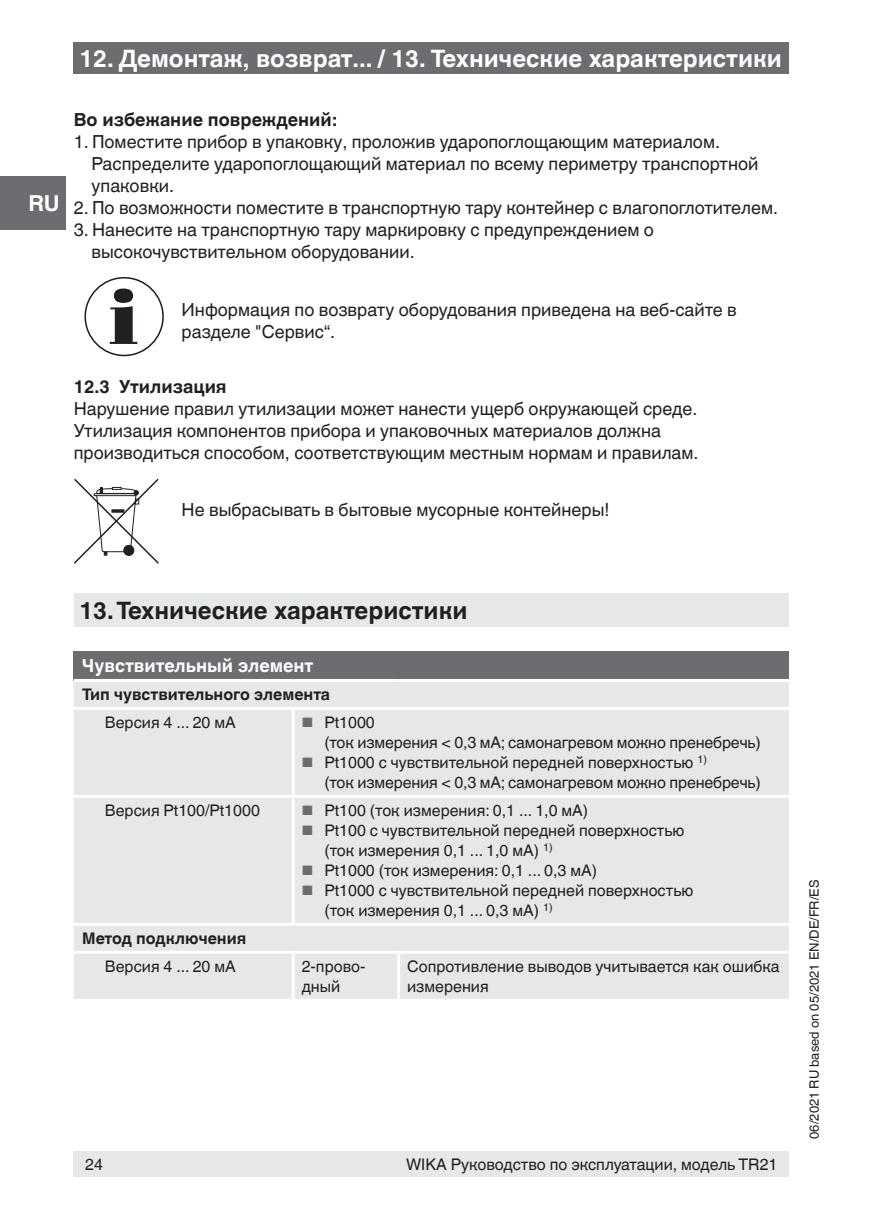
<style>
.page{position:relative;width:874px;height:1225px;background:#fff}
.page>*{position:absolute;margin:0;border:0;box-sizing:border-box;transform-origin:0 0}
.t1{font:700 24px "Helvetica World";color:#fff}
.t2{font:700 24px "Helvetica World";color:#231f20}
.t3{font:700 22px "Helvetica World";color:#fff}
.t4{font:18px/22px "Helvetica World";color:#231f20}
.t5{font:700 18px "Helvetica World";color:#231f20}
.t6{font:700 18px "Helvetica World";color:#fff}
.t7{font:16px/20px "Helvetica World";color:#231f20}
.t8{font:700 16px "Helvetica World";color:#231f20}
.t9{font:13px "Helvetica World";color:#231f20}
.s1{font-size:13.6px;color:#6c6d70}
</style>
<div class="page">
<div style="left:74px;top:43px;width:714px;height:31px;background:#6c6d70"></div>
<div style="left:74px;top:1151px;width:714px;height:25px;background:#e6e7e9"></div>
<div style="left:0;top:176px;width:65px;height:54px;background:#6c6d70"></div>
<div style="left:74px;top:593px;width:714px;height:34px;background:#e6e7e9"></div>
<div style="left:74px;top:650px;width:714px;height:30px;background:#6c6d70"></div>
<div style="left:74px;top:682px;width:714px;height:316px;background:#e6e7e9"></div>
<hr style="left:397px;top:953px;width:3px;height:45px;background:#fff">
<hr style="left:293px;top:795px;width:105px;height:3px;background:#fff">
<hr style="left:398px;top:795px;width:390px;height:3px;background:#fff">
<hr style="left:74px;top:923px;width:219px;height:3px;background:#fff">
<hr style="left:293px;top:923px;width:105px;height:3px;background:#fff">
<hr style="left:398px;top:923px;width:390px;height:3px;background:#fff">
<hr style="left:74px;top:950px;width:219px;height:3px;background:#fff">
<hr style="left:293px;top:950px;width:105px;height:3px;background:#fff">
<hr style="left:398px;top:950px;width:390px;height:3px;background:#fff">
<hr style="left:74px;top:707px;width:219px;height:3px;background:#fff">
<hr style="left:293px;top:707px;width:105px;height:3px;background:#fff">
<hr style="left:398px;top:707px;width:390px;height:3px;background:#fff">
<hr style="left:74px;top:795px;width:219px;height:3px;background:#fff">
<hr style="left:291px;top:710px;width:3px;height:85px;background:#fff">
<hr style="left:291px;top:798px;width:3px;height:125px;background:#fff">
<hr style="left:291px;top:953px;width:3px;height:45px;background:#fff">
<hr style="left:74px;top:679px;width:219px;height:3px;background:#fff">
<hr style="left:293px;top:679px;width:105px;height:3px;background:#fff">
<hr style="left:398px;top:679px;width:390px;height:3px;background:#fff">
<svg style="left:110px;top:288px;width:27px;height:56px"></svg>
<div style="left:84px;top:277px;width:80px;height:79px;border:2px solid #231f20;border-radius:50%"></div>
<svg style="left:74px;top:479px;width:85px;height:85px"></svg>
<h1 class="t1" style="left:79px;top:44px;width:703px">12. Демонтаж, возврат... / 13. Технические характеристики</h1>
<p class="t3" style="left:28px;top:190px;width:33px">RU</p>
<p class="t5" style="left:74px;top:110px;width:264px">Во избежание повреждений:</p>
<p class="t4" style="left:92px;top:131px;width:668px;text-indent:-18px">1. Поместите прибор в упаковку, проложив ударопоглощающим материалом.<br>Распределите ударопоглощающий материал по всему периметру транспортной упаковки.</p>
<p class="t4" style="left:74px;top:197px;width:705px">2. По возможности поместите в транспортную тару контейнер с влагопоглотителем.</p>
<p class="t4" style="left:91px;top:219px;width:564px;text-indent:-18px">3. Нанесите на транспортную тару маркировку с предупреждением о высокочувствительном оборудовании.</p>
<p class="t4" style="left:181px;top:298px;width:556px">Информация по возврату оборудования приведена на веб-сайте в разделе "Сервис“.</p>
<p class="t5" style="left:74px;top:376px;width:154px">12.3 Утилизация</p>
<p class="t4" style="left:74px;top:398px;width:626px">Нарушение правил утилизации может нанести ущерб окружающей среде.<br>Утилизация компонентов прибора и упаковочных материалов должна производиться способом, соответствующим местным нормам и правилам.</p>
<p class="t4" style="left:181px;top:499px;width:429px">Не выбрасывать в бытовые мусорные контейнеры!</p>
<h1 class="t2" style="left:79px;top:596px;width:389px">13.Технические характеристики</h1>
<p class="t6" style="left:82px;top:655px;width:232px">Чувствительный элемент</p>
<p class="t8" style="left:82px;top:685px;width:249px">Тип чувствительного элемента</p>
<p class="t7" style="left:105px;top:712px;width:132px">Версия 4 ... 20 мА</p>
<p class="t7" style="left:324px;top:712px;width:437px;text-indent:-23px"><span class="s1">■</span> Pt1000<br>(ток измерения &lt; 0,3 мА; самонагревом можно пренебречь)</p>
<p class="t7" style="left:324px;top:752px;width:437px;text-indent:-23px"><span class="s1">■</span> Pt1000 с чувствительной передней поверхностью <sup>1)<br></sup>(ток измерения &lt; 0,3 мА; самонагревом можно пренебречь)</p>
<p class="t7" style="left:105px;top:800px;width:156px">Версия Pt100/Pt1000</p>
<p class="t7" style="left:301px;top:800px;width:288px"><span class="s1">■</span> Pt100 (ток измерения: 0,1 ... 1,0 мА)</p>
<p class="t7" style="left:324px;top:820px;width:361px;text-indent:-23px"><span class="s1">■</span> Pt100 с чувствительной передней поверхностью (ток измерения 0,1 ... 1,0 мА) <sup>1)</sup></p>
<p class="t7" style="left:301px;top:860px;width:297px"><span class="s1">■</span> Pt1000 (ток измерения: 0,1 ... 0,3 мА)</p>
<p class="t7" style="left:324px;top:880px;width:370px;text-indent:-23px"><span class="s1">■</span> Pt1000 с чувствительной передней поверхностью (ток измерения 0,1 ... 0,3 мА) <sup>1)</sup></p>
<p class="t8" style="left:82px;top:929px;width:166px">Метод подключения</p>
<p class="t7" style="left:105px;top:956px;width:132px">Версия 4 ... 20 мА</p>
<p class="t7" style="left:301px;top:956px;width:65px">2-прово&shy;дный</p>
<p class="t7" style="left:407px;top:956px;width:374px">Сопротивление выводов учитывается как ошибка измерения</p>
<p class="t7" style="left:85px;top:1154px;width:19px">24</p>
<p class="t7" style="left:406px;top:1154px;width:373px">WIKA Руководство по эксплуатации, модель TR21</p>
<p class="t9" style="left:806px;top:1138px;width:261px;rotate:-90deg">06/2021 RU based on 05/2021 EN/DE/FR/ES</p>
</div>
